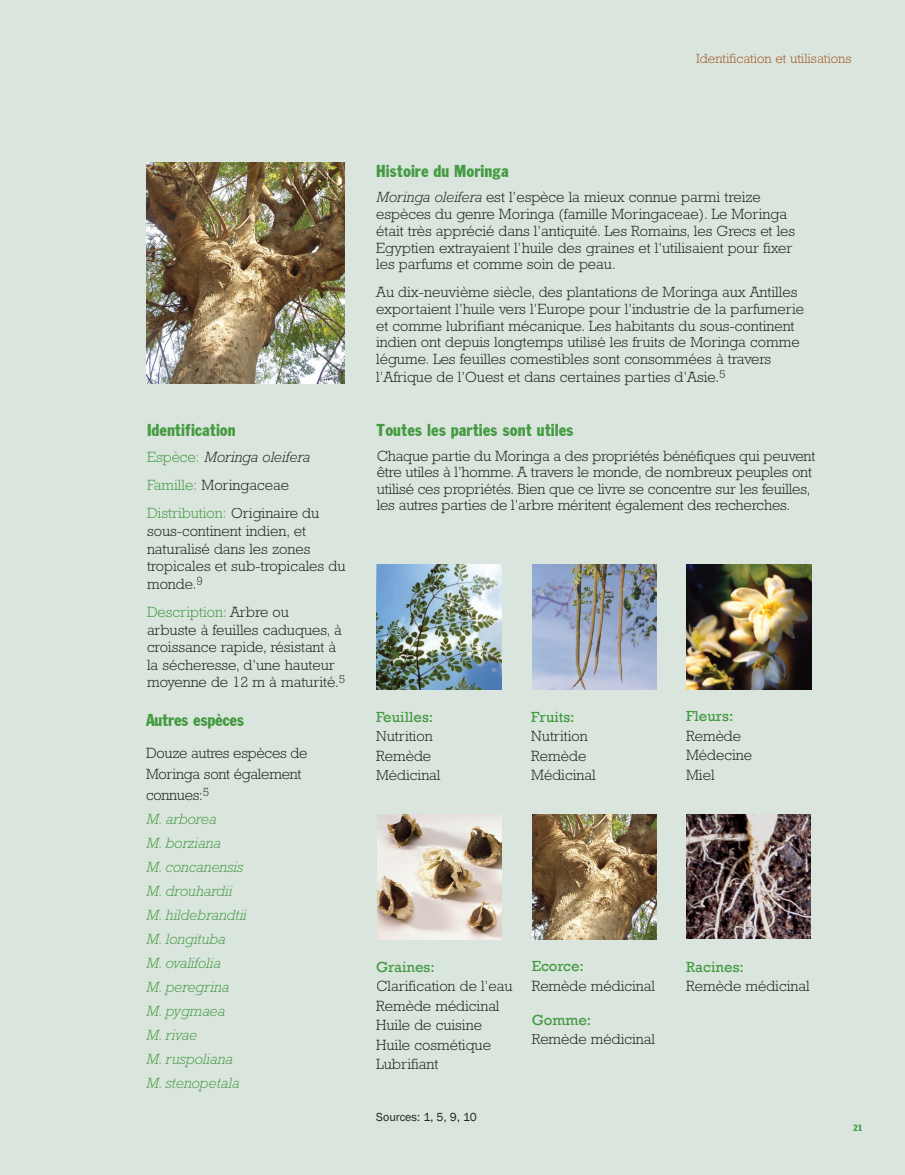
<style>
.page{position:relative;width:905px;height:1175px;background:#fff}
.page>*{position:absolute;margin:0;border:0;box-sizing:border-box;transform-origin:0 0}
.t1{font:condensed 18px "Franklin Gothic";color:#459a42}
.t2{font:300 15px/19.5px "Rockwell Std";color:#1b211e}
.t3{font:italic 300 15px/24px "Rockwell Std";color:#459a42}
.t4{font:300 15px/28.3px "Rockwell Std";color:#459a42}
.t5{font:15px "Rockwell";color:#459a42}
.t6{font:300 13.5px "Rockwell Std";color:#a15927}
.t7{font:12px "Franklin Gothic";color:#1b211e}
.t8{font:condensed 9.75px "Franklin Gothic";color:#459a42}
.s1{font-style:italic;color:#1b211e}
.s2{color:#1b211e}
.s3{color:#459a42}
.s4{font-style:italic}
</style>
<div class="page">
<div style="left:0;top:0;width:904px;height:1174px;background:#d9e5dd"></div>
<img style="left:146px;top:163px;width:198px;height:220px">
<img style="left:377px;top:565px;width:124px;height:124px">
<img style="left:686px;top:565px;width:125px;height:124px">
<img style="left:377px;top:814px;width:124px;height:125px">
<img style="left:532px;top:814px;width:124px;height:125px">
<img style="left:686px;top:814px;width:124px;height:124px">
<img style="left:532px;top:565px;width:124px;height:124px">
<p class="t6" style="left:696px;top:51px;width:157px">Identification et utilisations</p>
<p class="t1" style="left:147px;top:419px;width:90px">Identification</p>
<p class="t4" style="left:147px;top:442px;width:174px">Espèce: <span class="s1">Moringa oleifera<br></span>Famille: <span class="s2">Moringaceae<br></span>Distribution: <span class="s2">Originaire du</span></p>
<p class="t2" style="left:147px;top:522px;width:200px;line-height:17.5px">sous-continent indien, et naturalisé dans les zones tropicales et sub-tropicales du monde.<sup>9</sup></p>
<p class="t2" style="left:147px;top:603px;width:200px;line-height:17.5px"><span class="s3">Description:</span> Arbre ou<br>arbuste à feuilles caduques, à croissance rapide, résistant à la sécheresse, d’une hauteur moyenne de 12 m à maturité.<sup>5</sup></p>
<p class="t1" style="left:146px;top:710px;width:99px">Autres espèces</p>
<p class="t2" style="left:146px;top:742px;width:163px;line-height:21px">Douze autres espèces de<br>Moringa sont également connues:<sup>5</sup></p>
<p class="t3" style="left:146px;top:807px;width:101px">M. arborea<br>M. borziana<br>M. concanensis<br>M. drouhardii<br>M. hildebrandtii<br>M. longituba<br>M. ovalifolia<br>M. peregrina<br>M. pygmaea<br>M. rivae<br>M. ruspoliana<br>M. stenopetala</p>
<p class="t1" style="left:376px;top:160px;width:134px">Histoire du Moringa</p>
<p class="t2" style="left:376px;top:189px;width:420px;line-height:16.8px"><span class="s4">Moringa oleifera</span> est l’espèce la mieux connue parmi treize espèces du genre Moringa (famille Moringaceae). Le Moringa était très apprécié dans l’antiquité. Les Romains, les Grecs et les Egyptien extrayaient l’huile des graines et l’utilisaient pour fixer les parfums et comme soin de peau.</p>
<p class="t2" style="left:376px;top:283px;width:429px;line-height:17.1px">Au dix-neuvième siècle, des plantations de Moringa aux Antilles exportaient l’huile vers l’Europe pour l’industrie de la parfumerie et comme lubrifiant mécanique. Les habitants du sous-continent indien ont depuis longtemps utilisé les fruits de Moringa comme légume. Les feuilles comestibles sont consommées à travers l’Afrique de l’Ouest et dans certaines parties d’Asie.<sup>5</sup></p>
<p class="t1" style="left:376px;top:419px;width:199px">Toutes les parties sont utiles</p>
<p class="t2" style="left:376px;top:447px;width:440px;line-height:16.5px">Chaque partie du Moringa a des propriétés bénéfiques qui peuvent être utiles à l’homme. A travers le monde, de nombreux peuples ont utilisé ces propriétés. Bien que ce livre se concentre sur les feuilles, les autres parties de l’arbre méritent également des recherches.</p>
<p class="t5" style="left:376px;top:708px;width:59px">Feuilles:</p>
<p class="t2" style="left:376px;top:726px;width:66px">Nutrition<br>Remède<br>Médicinal</p>
<p class="t5" style="left:531px;top:708px;width:45px">Fruits:</p>
<p class="t2" style="left:531px;top:726px;width:66px">Nutrition<br>Remède<br>Médicinal</p>
<p class="t5" style="left:686px;top:707px;width:49px">Fleurs:</p>
<p class="t2" style="left:686px;top:726px;width:67px">Remède<br>Médecine<br>Miel</p>
<p class="t5" style="left:376px;top:957px;width:60px">Graines:</p>
<p class="t2" style="left:376px;top:976px;width:138px">Clarification de l’eau<br>Remède médicinal<br>Huile de cuisine<br>Huile cosmétique<br>Lubrifiant</p>
<p class="t7" style="left:376px;top:1109px;width:102px">Sources: 1, 5, 9, 10</p>
<p class="t5" style="left:531px;top:957px;width:54px">Ecorce:</p>
<p class="t2" style="left:531px;top:976px;width:125px">Remède médicinal</p>
<p class="t5" style="left:531px;top:1011px;width:61px">Gomme:</p>
<p class="t2" style="left:531px;top:1029px;width:125px">Remède médicinal</p>
<p class="t5" style="left:686px;top:957px;width:59px">Racines:</p>
<p class="t2" style="left:686px;top:976px;width:125px">Remède médicinal</p>
<p class="t8" style="left:853px;top:1122px;width:11px">21</p>
</div>
